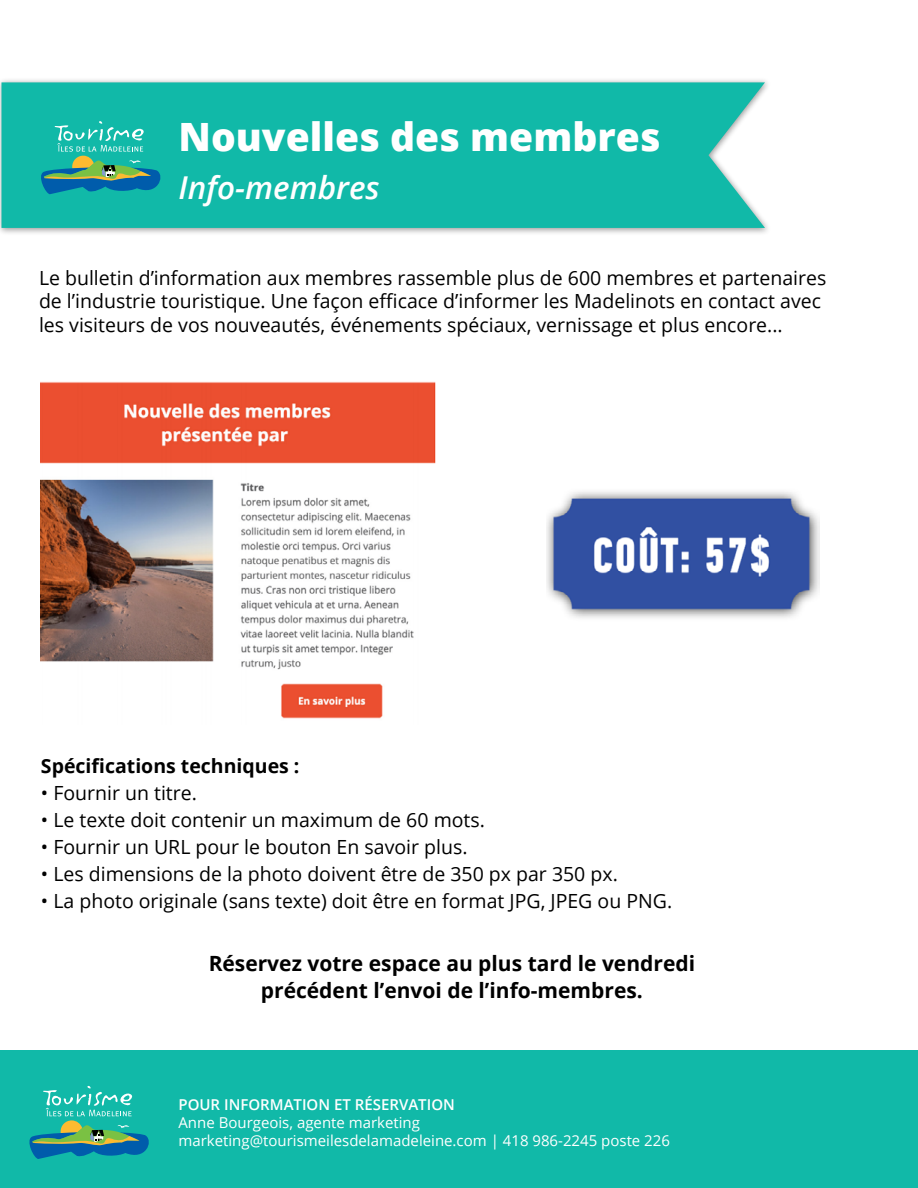
<style>
.page{position:relative;width:918px;height:1188px;background:#fff}
.page>*{position:absolute;margin:0;border:0;box-sizing:border-box;transform-origin:0 0}
.t1{font:800 39px "Open Sans";color:#fff}
.t2{font:italic 600 31.5px "Open Sans";color:#fff}
.t3{font:700 21px/27px "Open Sans";color:#000;text-align:center}
.t4{font:19.5px/23.4px "Open Sans";color:#000}
.t5{font:700 19.5px "Open Sans";color:#000}
.t6{font:15px/18px "Open Sans";color:#fff}
.t7{font:600 15px "Open Sans";color:#fff}
</style>
<div class="page">
<div style="left:0;top:77px;width:771px;height:159px;background:#000;opacity:.4"></div>
<div style="left:2px;top:82px;width:763px;height:146px;background:#11b9a8"></div>
<svg style="left:41px;top:121px;width:119px;height:73px;background:#2faa9f"></svg>
<img style="left:41px;top:381px;width:395px;height:338px">
<img style="left:546px;top:491px;width:273px;height:127px">
<div style="left:0;top:1050px;width:918px;height:138px;background:#11b9a8"></div>
<svg style="left:29px;top:1086px;width:120px;height:73px"></svg>
<h1 class="t1" style="left:178px;top:107px;width:484px">Nouvelles des membres</h1>
<h2 class="t2" style="left:178px;top:166px;width:203px">Info-membres</h2>
<p class="t4" style="left:39px;top:266px;width:789px">Le bulletin d’information aux membres rassemble plus de 600 membres et partenaires de l’industrie touristique. Une façon efficace d’informer les Madelinots en contact avec les visiteurs de vos nouveautés, événements spéciaux, vernissage et plus encore...</p>
<p class="t5" style="left:41px;top:752px;width:260px">Spécifications techniques :</p>
<p class="t4" style="left:41px;top:781px;width:157px">• Fournir un titre.</p>
<p class="t4" style="left:41px;top:808px;width:445px">• Le texte doit contenir un maximum de 60 mots.</p>
<p class="t4" style="left:41px;top:835px;width:428px">• Fournir un URL pour le bouton En savoir plus.</p>
<p class="t4" style="left:41px;top:862px;width:578px">• Les dimensions de la photo doivent être de 350 px par 350 px.</p>
<p class="t4" style="left:41px;top:889px;width:633px">• La photo originale (sans texte) doit être en format JPG, JPEG ou PNG.</p>
<p class="t3" style="left:209px;top:950px;width:488px">Réservez votre espace au plus tard le vendredi précédent l’envoi de l’info-membres.</p>
<p class="t7" style="left:178px;top:1094px;width:278px">POUR INFORMATION ET RÉSERVATION</p>
<p class="t6" style="left:178px;top:1113px;width:493px">Anne Bourgeois, agente marketing marketing@tourismeilesdelamadeleine.com | 418 986-2245 poste 226</p>
</div>
